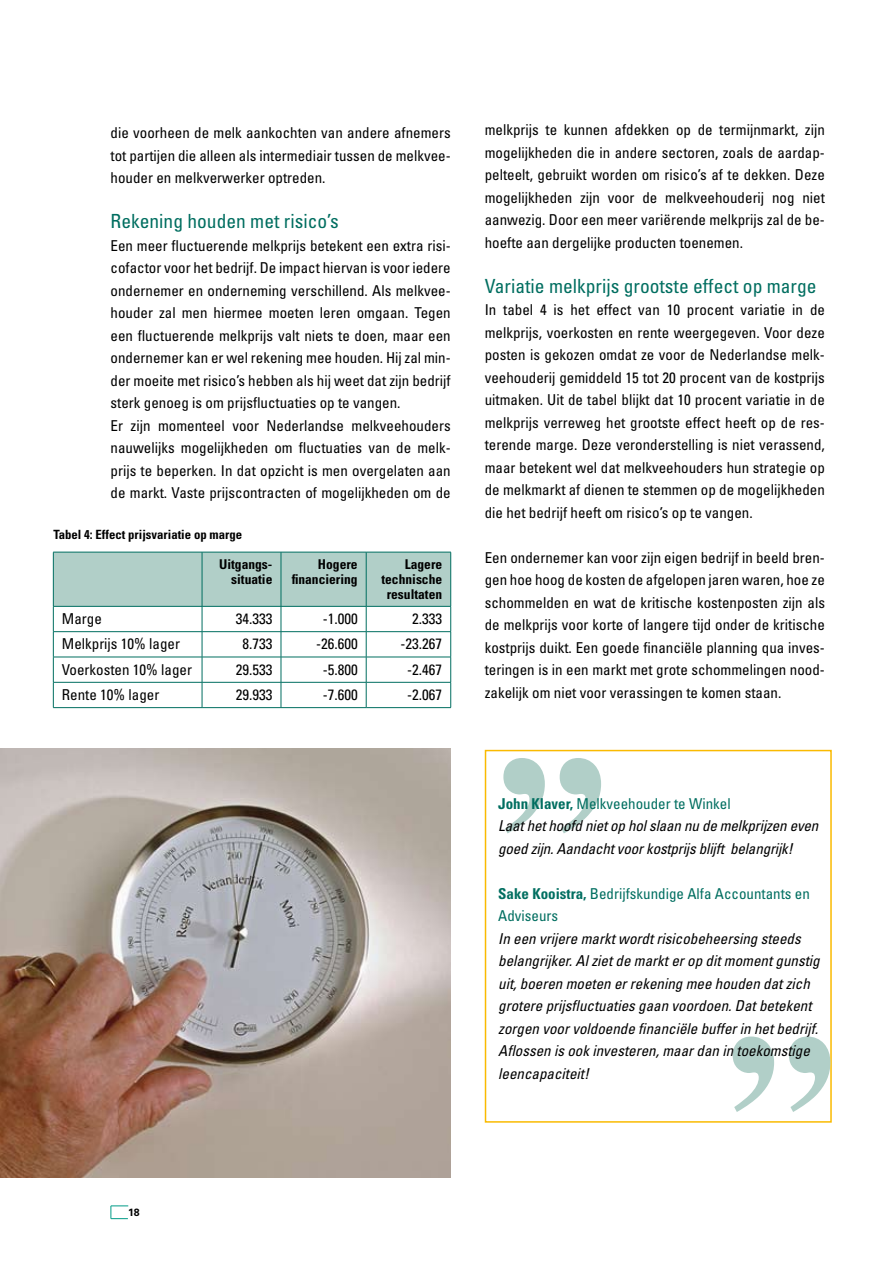
<style>
.page{position:relative;width:893px;height:1263px;background:#fff}
.page>*{position:absolute;margin:0;border:0;box-sizing:border-box;transform-origin:0 0}
.t1{font:700 225px "Times";color:#b1cfc8}
.t2{font:condensed 19.5px "Univers LT Std";color:#006e60}
.t3{font:condensed 15px/22.5px "Univers LT Std";color:#000;text-align:justify}
.t4{font:italic condensed 15px/22.5px "Univers LT Std";color:#000}
.t5{font:condensed 15px/22.5px "Univers LT Std";color:#006e60}
.t6{font:700 condensed 13.5px/15px "Univers LT Std";color:#000;text-align:right}
.t7{font:700 condensed 12.75px "Univers LT Std";color:#000}
.t8{font:700 10.5px "Univers LT Std";color:#000}
.s1{font-weight:700;font-style:normal;color:#006e60}
.s2{font-style:normal;color:#006e60}
.s3{font-weight:700}
</style>
<div class="page">
<svg style="left:53px;top:552px;width:398px;height:155px"></svg>
<hr style="left:53px;top:707px;width:149px;height:1px;background:#006e60">
<hr style="left:202px;top:707px;width:79px;height:1px;background:#006e60">
<hr style="left:281px;top:707px;width:85px;height:1px;background:#006e60">
<hr style="left:366px;top:707px;width:85px;height:1px;background:#006e60">
<svg style="left:111px;top:1205px;width:17px;height:14px"></svg>
<div style="left:485px;top:750px;width:347px;height:373px;border:2px solid #faba00"></div>
<img style="left:0;top:748px;width:451px;height:430px">
<p class="t3" style="left:111px;top:122px;width:342px">die voorheen de melk aankochten van andere afnemers tot partijen die alleen als intermediair tussen de melkvee&shy;houder en melkverwerker optreden.</p>
<h2 class="t2" style="left:111px;top:209px;width:230px">Rekening houden met risico’s</h2>
<p class="t3" style="left:111px;top:234px;width:342px;text-align:left">Een meer fluctuerende melkprijs betekent een extra risi&shy;cofactor voor het bedrijf. De impact hiervan is voor iedere ondernemer en onderneming verschillend. Als melkvee&shy;houder zal men hiermee moeten leren omgaan. Tegen een fluctuerende melkprijs valt niets te doen, maar een ondernemer kan er wel rekening mee houden. Hij zal min&shy;der moeite met risico’s hebben als hij weet dat zijn bedrijf sterk genoeg is om prijsfluctuaties op te vangen.<br>Er zijn momenteel voor Nederlandse melkveehouders nauwelijks mogelijkheden om fluctuaties van de melk&shy;prijs te beperken. In dat opzicht is men overgelaten aan de markt. Vaste prijscontracten of mogelijkheden om de</p>
<p class="t7" style="left:53px;top:527px;width:190px">Tabel 4: Effect prijsvariatie op marge</p>
<p class="t6" style="left:219px;top:556px;width:55px">Uitgangs&shy;situatie</p>
<p class="t6" style="left:292px;top:556px;width:68px">Hogere financiering</p>
<p class="t6" style="left:381px;top:556px;width:62px">Lagere technische resultaten</p>
<p class="t3" style="left:62px;top:607px;width:41px">Marge</p>
<p class="t3" style="left:236px;top:607px;width:38px">34.333</p>
<p class="t3" style="left:323px;top:607px;width:36px">-1.000</p>
<p class="t3" style="left:412px;top:607px;width:31px">2.333</p>
<p class="t3" style="left:62px;top:632px;width:120px">Melkprijs 10% lager</p>
<p class="t3" style="left:242px;top:632px;width:31px">8.733</p>
<p class="t3" style="left:316px;top:632px;width:43px">-26.600</p>
<p class="t3" style="left:401px;top:632px;width:43px">-23.267</p>
<p class="t3" style="left:62px;top:658px;width:132px">Voerkosten 10% lager</p>
<p class="t3" style="left:236px;top:658px;width:38px">29.533</p>
<p class="t3" style="left:323px;top:658px;width:36px">-5.800</p>
<p class="t3" style="left:407px;top:658px;width:36px">-2.467</p>
<p class="t3" style="left:62px;top:683px;width:99px">Rente 10% lager</p>
<p class="t3" style="left:236px;top:683px;width:38px">29.933</p>
<p class="t3" style="left:323px;top:683px;width:36px">-7.600</p>
<p class="t3" style="left:407px;top:683px;width:36px">-2.067</p>
<p class="t3" style="left:485px;top:118px;width:342px">melkprijs te kunnen afdekken op de termijnmarkt, zijn mogelijkheden die in andere sectoren, zoals de aardap&shy;pelteelt, gebruikt worden om risico’s af te dekken. Deze mogelijkheden zijn voor de melkveehouderij nog niet aanwezig. Door een meer variërende melkprijs zal de be&shy;hoefte aan dergelijke producten toenemen.</p>
<h2 class="t2" style="left:485px;top:273px;width:333px">Variatie melkprijs grootste effect op marge</h2>
<p class="t3" style="left:485px;top:298px;width:342px">In tabel 4 is het effect van 10 procent variatie in de melkprijs, voerkosten en rente weergegeven. Voor deze posten is gekozen omdat ze voor de Nederlandse melk&shy;veehouderij gemiddeld 15 tot 20 procent van de kostprijs uitmaken. Uit de tabel blijkt dat 10 procent variatie in de melkprijs verreweg het grootste effect heeft op de res&shy;terende marge. Deze veronderstelling is niet verassend, maar betekent wel dat melkveehouders hun strategie op de melkmarkt af dienen te stemmen op de mogelijkheden die het bedrijf heeft om risico’s op te vangen.</p>
<p class="t3" style="left:485px;top:546px;width:342px">Een ondernemer kan voor zijn eigen bedrijf in beeld bren&shy;gen hoe hoog de kosten de afgelopen jaren waren, hoe ze schommelden en wat de kritische kostenposten zijn als de melkprijs voor korte of langere tijd onder de kritische kostprijs duikt. Een goede financiële planning qua inves&shy;teringen is in een markt met grote schommelingen nood&shy;zakelijk om niet voor verassingen te komen staan.</p>
<h1 class="t1" style="left:485px;top:501px;width:114px">,,</h1>
<p class="t4" style="left:498px;top:792px;width:322px"><span class="s1">John Klaver,</span> <span class="s2">Melkveehouder te Winkel<br></span>Laat het hoofd niet op hol slaan nu de melkprijzen even goed zijn. Aandacht voor kostprijs blijft belangrijk!</p>
<p class="t5" style="left:498px;top:882px;width:313px"><span class="s3">Sake Kooistra,</span> Bedrijfskundige Alfa Accountants en<br>Adviseurs</p>
<p class="t4" style="left:498px;top:927px;width:323px">In een vrijere markt wordt risicobeheersing steeds belangrijker. Al ziet de markt er op dit moment gunstig uit, boeren moeten er rekening mee houden dat zich grotere prijsfluctuaties gaan voordoen. Dat betekent zorgen voor voldoende financiële buffer in het bedrijf.<br>Aflossen is ook investeren, maar dan in toekomstige leencapaciteit!</p>
<h1 class="t1" style="left:715px;top:780px;width:114px">,,</h1>
<p class="t8" style="left:128px;top:1206px;width:13px">18</p>
</div>
